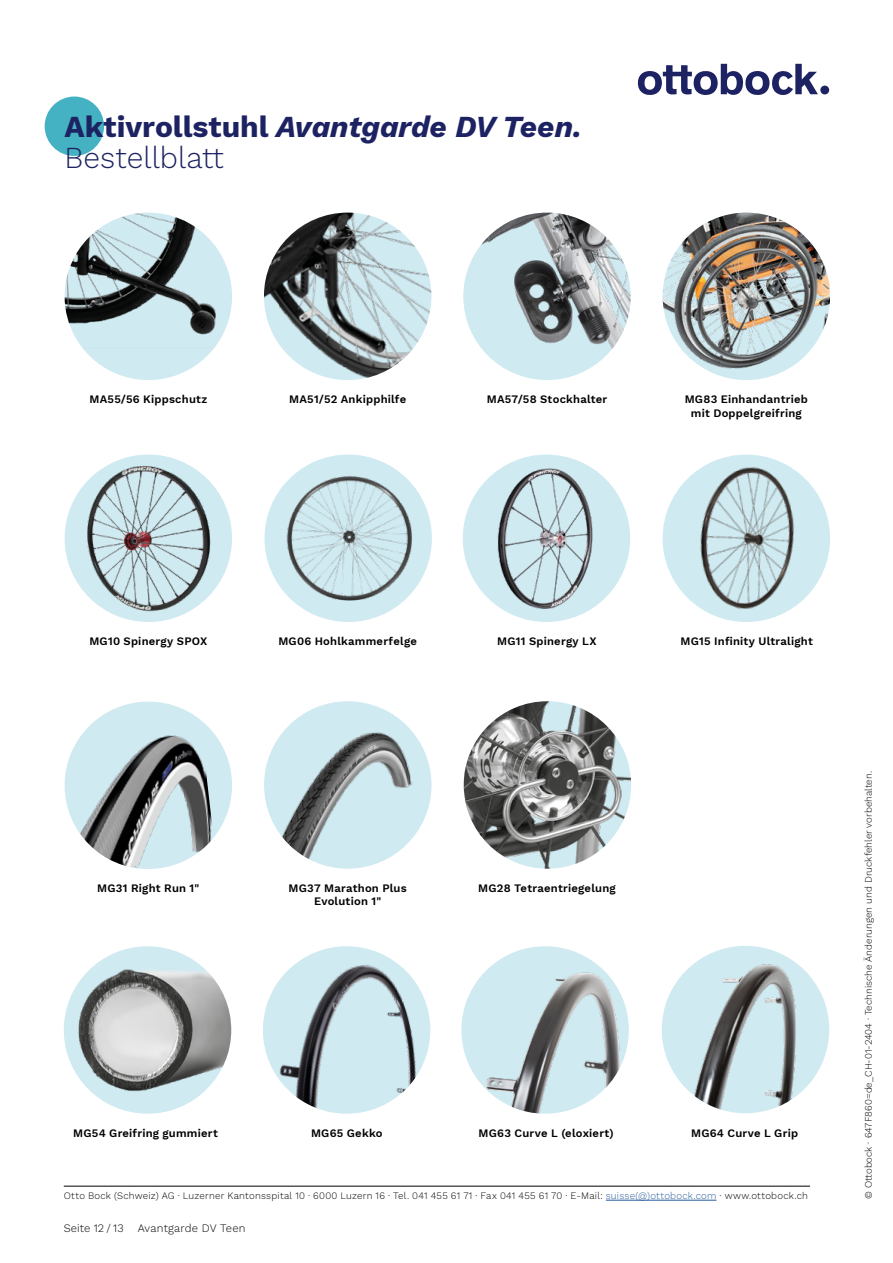
<style>
.page{position:relative;width:893px;height:1263px;background:#fff}
.page>*{position:absolute;margin:0;border:0;box-sizing:border-box;transform-origin:0 0}
.t1{font:italic 700 30px/31.8px "Work Sans";color:#1d2362}
.t2{font:600 11.25px/13.5px "Work Sans";letter-spacing:.02em;color:#000;text-align:center}
.t3{font:300 11.25px "Work Sans";letter-spacing:.005em;color:#000}
.t4{font:300 9.75px "Work Sans";letter-spacing:.015em;color:#000}
.s1{font-style:normal}
.s2{font-weight:300;font-style:normal}
.s3{color:#275b9b}
</style>
<div class="page">
<div style="left:820px;top:86px;width:9px;height:8px;background:#1d2362;border-radius:50%"></div>
<svg style="left:638px;top:64px;width:180px;height:31px"></svg>
<div style="left:45px;top:97px;width:59px;height:59px;background:#44b2c3;border-radius:50%"></div>
<hr style="left:64px;top:1186px;width:746px;height:1px;background:#000">
<hr style="left:606px;top:1200px;width:110px;height:1px;background:#275b9b">
<div style="left:65px;top:455px;width:167px;height:167px;background:#d0eaf1;border-radius:50%"></div>
<img style="left:81px;top:464px;width:134px;height:149px">
<div style="left:264px;top:455px;width:168px;height:167px;background:#d0eaf1;border-radius:50%"></div>
<img style="left:275px;top:474px;width:152px;height:128px">
<div style="left:463px;top:455px;width:167px;height:167px;background:#d0eaf1;border-radius:50%"></div>
<img style="left:470px;top:462px;width:153px;height:152px">
<div style="left:663px;top:455px;width:167px;height:167px;background:#d0eaf1;border-radius:50%"></div>
<img style="left:673px;top:462px;width:153px;height:153px">
<div style="left:65px;top:701px;width:167px;height:168px;background:#d0eaf1;border-radius:50%"></div>
<img style="left:65px;top:719px;width:149px;height:150px">
<div style="left:264px;top:701px;width:167px;height:168px;background:#d0eaf1;border-radius:50%"></div>
<img style="left:264px;top:725px;width:152px;height:144px">
<img style="left:68px;top:946px;width:163px;height:168px">
<div style="left:461px;top:946px;width:168px;height:168px;background:#d0eaf1;border-radius:50%"></div>
<img style="left:483px;top:972px;width:142px;height:142px">
<img style="left:666px;top:950px;width:163px;height:163px">
<img style="left:263px;top:951px;width:161px;height:161px">
<div style="left:65px;top:213px;width:167px;height:167px;background:#d0eaf1;border-radius:50%"></div>
<img style="left:65px;top:213px;width:154px;height:154px">
<img style="left:264px;top:213px;width:167px;height:167px;border-radius:84px">
<img style="left:463px;top:213px;width:168px;height:167px;border-radius:84px">
<img style="left:663px;top:213px;width:167px;height:167px;border-radius:84px">
<img style="left:464px;top:701px;width:167px;height:168px;border-radius:84px">
<h1 class="t1" style="left:65px;top:109px;width:518px"><span class="s1">Aktivrollstuhl</span> Avantgarde DV Teen.<br><span class="s2">Bestellblatt</span></h1>
<p class="t2" style="left:289px;top:392px;width:119px">MA51/52 Ankipphilfe</p>
<p class="t2" style="left:487px;top:392px;width:122px">MA57/58 Stockhalter</p>
<p class="t2" style="left:89px;top:392px;width:119px">MA55/56 Kippschutz</p>
<p class="t2" style="left:685px;top:392px;width:125px">MG83 Einhandantrieb mit Doppelgreifring</p>
<p class="t2" style="left:89px;top:634px;width:120px">MG10 Spinergy SPOX</p>
<p class="t2" style="left:278px;top:634px;width:140px">MG06 Hohlkammerfelge</p>
<p class="t2" style="left:497px;top:634px;width:101px">MG11 Spinergy LX</p>
<p class="t2" style="left:680px;top:634px;width:134px">MG15 Infinity Ultralight</p>
<p class="t2" style="left:97px;top:881px;width:104px">MG31 Right Run 1"</p>
<p class="t2" style="left:289px;top:881px;width:120px">MG37 Marathon Plus<br>Evolution 1"</p>
<p class="t2" style="left:478px;top:881px;width:139px">MG28 Tetraentriegelung</p>
<p class="t2" style="left:73px;top:1126px;width:146px">MG54 Greifring gummiert</p>
<p class="t2" style="left:311px;top:1126px;width:73px">MG65 Gekko</p>
<p class="t2" style="left:479px;top:1126px;width:137px">MG63 Curve L (eloxiert)</p>
<p class="t2" style="left:691px;top:1125px;width:108px">MG64 Curve L Grip</p>
<p class="t4" style="left:64px;top:1189px;width:746px">Otto Bock (Schweiz) AG · Luzerner Kantonsspital 10 · 6000 Luzern 16 · Tel. 041 455 61 71 · Fax 041 455 61 70 · E-Mail: <span class="s3">suisse(@)ottobock.com</span> · www.ottobock.ch</p>
<p class="t3" style="left:64px;top:1220px;width:61px">Seite 12 / 13</p>
<p class="t3" style="left:138px;top:1220px;width:109px">Avantgarde DV Teen</p>
<p class="t4" style="left:861px;top:1199px;width:429px;rotate:-90deg">© Ottobock · 647F860=de_CH-01-2404 · Technische Änderungen und Druckfehler vorbehalten.</p>
</div>
